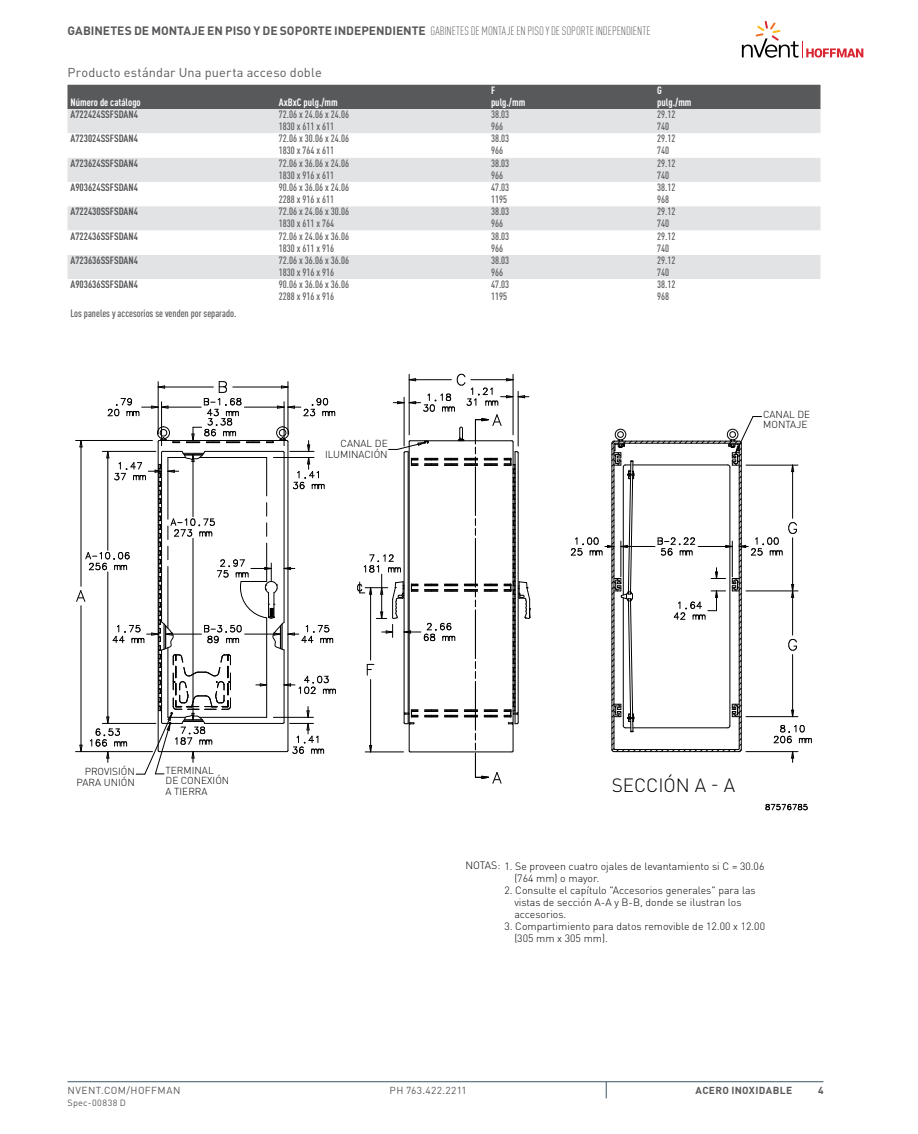
<style>
.page{position:relative;width:918px;height:1134px;background:#fff}
.page>*{position:absolute;margin:0;border:0;box-sizing:border-box;transform-origin:0 0}
.t1{font:300 18.9px "DIN Pro";color:#000}
.t2{font:12.75px "DIN Pro";letter-spacing:.015em;color:#58595b}
.t3{font:700 12px "DIN Pro";letter-spacing:-.005em;color:#58595b}
.t4{font:500 condensed 10.5px/12px "DIN Pro";color:#58595b}
.t5{font:300 10.5px/12px "DIN Pro";color:#000}
.t6{font:700 condensed 10.5px "DIN Pro";color:#58595b}
.t7{font:700 condensed 10.5px/12px "DIN Pro";color:#fff}
.t8{font:10.2px "DIN Pro";letter-spacing:.04em;color:#58595b}
.t9{font:700 10.2px "DIN Pro";letter-spacing:.03em;color:#58595b}
.t10{font:300 10.05px/10.5px "DIN Pro";color:#000;text-align:right}
.t11{font:9px "DIN Pro";letter-spacing:.05em;color:#58595b}
.s1{font-weight:300;font-stretch:condensed}
</style>
<div class="page">
<svg style="left:742px;top:21px;width:121px;height:37px"></svg>
<hr style="left:68px;top:1081px;width:756px;height:1px;background:#3d5567">
<svg style="left:606px;top:1082px;width:1px;height:16px"></svg>
<div style="left:68px;top:85px;width:752px;height:24px;background:#58595b"></div>
<div style="left:68px;top:109px;width:752px;height:24px;background:#e2e3e4"></div>
<svg style="left:68px;top:158px;width:752px;height:121px;fill:#e2e3e4"></svg>
<svg style="left:765px;top:804px;width:43px;height:7px"></svg>
<hr style="left:475px;top:682px;width:1px;height:48px;background:#000">
<hr style="left:410px;top:752px;width:102px;height:1px;background:#000">
<hr style="left:409px;top:442px;width:1px;height:309px;background:#000">
<hr style="left:513px;top:442px;width:1px;height:309px;background:#000">
<svg style="left:76px;top:381px;width:260px;height:394px"></svg>
<hr style="left:365px;top:752px;width:39px;height:1px;background:#000">
<hr style="left:370px;top:680px;width:1px;height:72px;background:#000">
<svg style="left:369px;top:745px;width:3px;height:7px"></svg>
<svg style="left:475px;top:733px;width:27px;height:51px"></svg>
<svg style="left:357px;top:374px;width:174px;height:351px"></svg>
<svg style="left:571px;top:416px;width:241px;height:346px"></svg>
<div style="left:730px;top:431px;width:6px;height:7px;border:1px solid #000;border-radius:50%"></div>
<div style="left:727px;top:429px;width:11px;height:11px;border:1px solid #000;border-radius:50%"></div>
<p class="t3" style="left:68px;top:21px;width:585px">GABINETES DE MONTAJE EN PISO Y DE SOPORTE INDEPENDIENTE <span class="s1">GABINETES DE MONTAJE EN PISO Y DE SOPORTE INDEPENDIENTE</span></p>
<p class="t2" style="left:68px;top:63px;width:256px">Producto estándar Una puerta acceso doble</p>
<p class="t7" style="left:70px;top:95px;width:72px">Número de catálogo</p>
<p class="t7" style="left:279px;top:95px;width:60px">AxBxC pulg./mm</p>
<p class="t7" style="left:491px;top:83px;width:36px">F pulg./mm</p>
<p class="t7" style="left:657px;top:83px;width:36px">G pulg./mm</p>
<p class="t6" style="left:70px;top:106px;width:69px">A722424SSFSDAN4</p>
<p class="t4" style="left:279px;top:108px;width:72px">72.06 x 24.06 x 24.06<br>1830 x 611 x 611</p>
<p class="t4" style="left:491px;top:108px;width:20px">38.03<br>966</p>
<p class="t4" style="left:657px;top:108px;width:20px">29.12<br>740</p>
<p class="t6" style="left:70px;top:131px;width:69px">A723024SSFSDAN4</p>
<p class="t4" style="left:279px;top:132px;width:72px">72.06 x 30.06 x 24.06<br>1830 x 764 x 611</p>
<p class="t4" style="left:491px;top:132px;width:20px">38.03<br>966</p>
<p class="t4" style="left:657px;top:132px;width:20px">29.12<br>740</p>
<p class="t6" style="left:70px;top:155px;width:69px">A723624SSFSDAN4</p>
<p class="t4" style="left:279px;top:156px;width:72px">72.06 x 36.06 x 24.06<br>1830 x 916 x 611</p>
<p class="t4" style="left:491px;top:156px;width:20px">38.03<br>966</p>
<p class="t4" style="left:657px;top:156px;width:20px">29.12<br>740</p>
<p class="t6" style="left:70px;top:179px;width:69px">A903624SSFSDAN4</p>
<p class="t4" style="left:279px;top:180px;width:72px">90.06 x 36.06 x 24.06<br>2288 x 916 x 611</p>
<p class="t4" style="left:491px;top:180px;width:20px">47.03<br>1195</p>
<p class="t4" style="left:657px;top:180px;width:20px">38.12<br>968</p>
<p class="t6" style="left:70px;top:204px;width:69px">A722430SSFSDAN4</p>
<p class="t4" style="left:279px;top:205px;width:72px">72.06 x 24.06 x 30.06<br>1830 x 611 x 764</p>
<p class="t4" style="left:491px;top:205px;width:20px">38.03<br>966</p>
<p class="t4" style="left:657px;top:205px;width:20px">29.12<br>740</p>
<p class="t6" style="left:70px;top:228px;width:69px">A722436SSFSDAN4</p>
<p class="t4" style="left:279px;top:229px;width:72px">72.06 x 24.06 x 36.06<br>1830 x 611 x 916</p>
<p class="t4" style="left:491px;top:229px;width:20px">38.03<br>966</p>
<p class="t4" style="left:657px;top:229px;width:20px">29.12<br>740</p>
<p class="t6" style="left:70px;top:252px;width:69px">A723636SSFSDAN4</p>
<p class="t4" style="left:279px;top:253px;width:72px">72.06 x 36.06 x 36.06<br>1830 x 916 x 916</p>
<p class="t4" style="left:491px;top:253px;width:20px">38.03<br>966</p>
<p class="t4" style="left:657px;top:253px;width:20px">29.12<br>740</p>
<p class="t6" style="left:70px;top:277px;width:69px">A903636SSFSDAN4</p>
<p class="t4" style="left:279px;top:278px;width:72px">90.06 x 36.06 x 36.06<br>2288 x 916 x 916</p>
<p class="t4" style="left:491px;top:278px;width:20px">47.03<br>1195</p>
<p class="t4" style="left:657px;top:278px;width:20px">38.12<br>968</p>
<p class="t4" style="left:70px;top:306px;width:167px">Los paneles y accesorios se venden por separado.</p>
<p class="t10" style="left:325px;top:438px;width:64px">CANAL DE<br>ILUMINACIÓN</p>
<p class="t10" style="left:763px;top:408px;width:49px;text-align:left">CANAL DE<br>MONTAJE</p>
<p class="t10" style="left:77px;top:766px;width:60px">PROVISIÓN<br>PARA UNIÓN</p>
<p class="t10" style="left:166px;top:764px;width:65px;text-align:left">TERMINAL<br>DE CONEXIÓN<br>A TIERRA</p>
<h1 class="t1" style="left:612px;top:771px;width:125px">SECCIÓN A - A</h1>
<p class="t5" style="left:514px;top:860px;width:252px;text-indent:-49px">NOTAS: 1. Se proveen cuatro ojales de levantamiento si C = 30.06 (764 mm) o mayor.</p>
<p class="t5" style="left:514px;top:884px;width:243px;text-indent:-10px">2. Consulte el capítulo "Accesorios generales" para las vistas de sección A-A y B-B, donde se ilustran los accesorios.</p>
<p class="t5" style="left:514px;top:920px;width:252px;text-indent:-10px">3. Compartimiento para datos removible de 12.00 x 12.00 (305 mm x 305 mm).</p>
<p class="t8" style="left:68px;top:1082px;width:115px">NVENT.COM/HOFFMAN</p>
<p class="t8" style="left:390px;top:1082px;width:79px">PH 763.422.2211</p>
<p class="t9" style="left:696px;top:1081px;width:98px">ACERO INOXIDABLE</p>
<p class="t9" style="left:818px;top:1081px;width:7px">4</p>
<p class="t11" style="left:68px;top:1096px;width:60px">Spec-00838 D</p>
</div>
